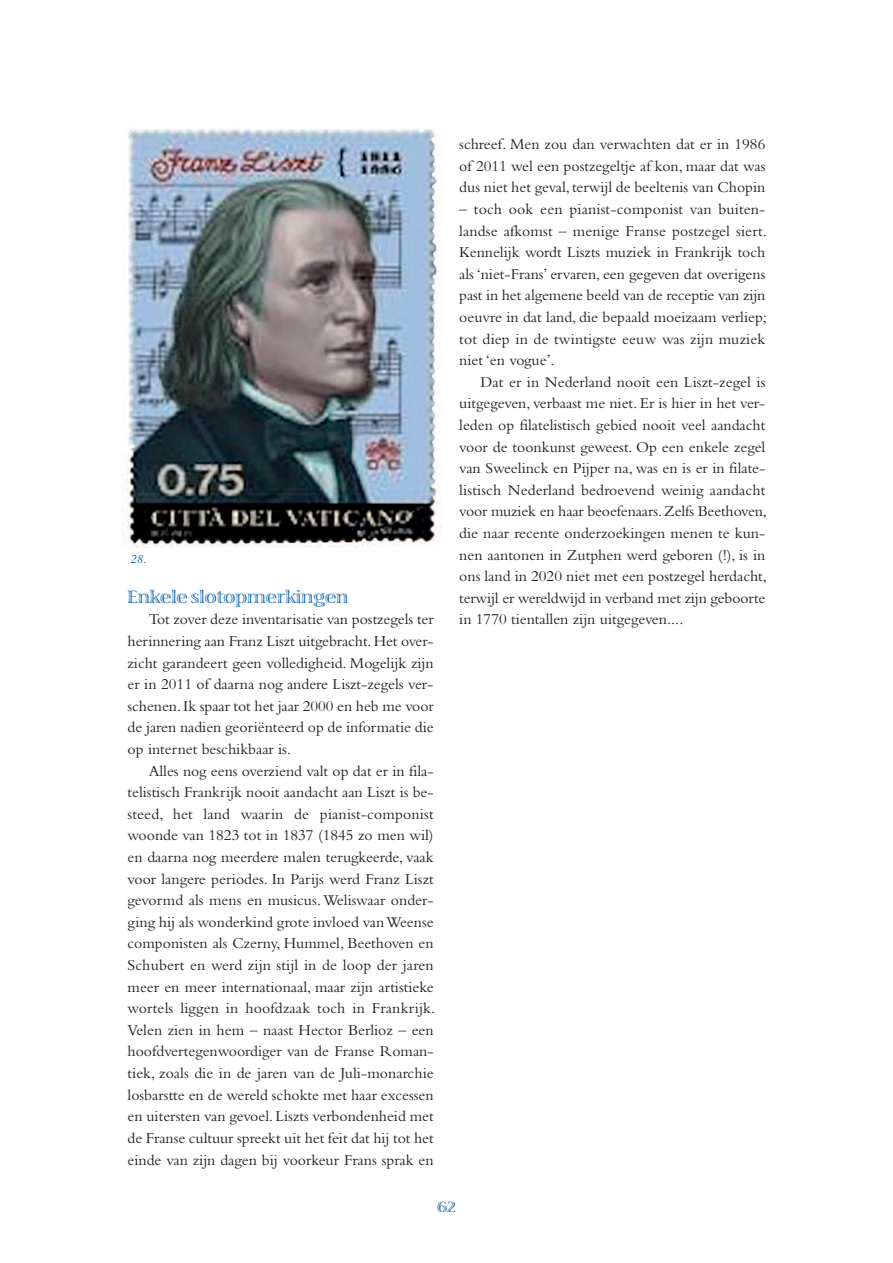
<style>
.page{position:relative;width:893px;height:1263px;background:#fff}
.page>*{position:absolute;margin:0;border:0;box-sizing:border-box;transform-origin:0 0}
.t1{font:18px "Viva";color:#015aaa}
.t2{font:15.75px/21.6px "Bembo";color:#231f20;text-align:justify}
.t3{font:15.75px "Viva";color:#015aaa}
.t4{font:italic 12.75px "Bembo";color:#015aaa}
</style>
<div class="page">
<img style="left:121px;top:128px;width:322px;height:419px">
<p class="t4" style="left:130px;top:554px;width:18px">28.</p>
<p class="t1" style="left:128px;top:590px;width:222px">Enkele slotopmerkingen</p>
<p class="t2" style="left:128px;top:610px;width:308px;text-indent:21px">Tot zover deze inventarisatie van postzegels ter herinnering aan Franz Liszt uitgebracht.Het over&shy;zicht garandeert geen volledigheid. Mogelijk zijn er in 2011 of daarna nog andere Liszt-zegels ver&shy;schenen.Ik spaar tot het jaar 2000 en heb me voor de jaren nadien georiënteerd op de informatie die op internet beschikbaar is.</p>
<p class="t2" style="left:128px;top:761px;width:309px;text-indent:21px">Alles nog eens overziend valt op dat er in fila&shy;telistisch Frankrijk nooit aandacht aan Liszt is be&shy;steed, het land waarin de pianist-componist woonde van 1823 tot in 1837 (1845 zo men wil) en daarna nog meerdere malen terugkeerde, vaak voor langere periodes. In Parijs werd Franz Liszt gevormd als mens en musicus.Weliswaar onder&shy;ging hij als wonderkind grote invloed vanWeense componisten als Czerny, Hummel, Beethoven en Schubert en werd zijn stijl in de loop der jaren meer en meer internationaal, maar zijn artistieke wortels liggen in hoofdzaak toch in Frankrijk.<br>Velen zien in hem – naast Hector Berlioz – een hoofdvertegenwoordiger van de Franse Roman&shy;tiek, zoals die in de jaren van de Juli-monarchie losbarstte en de wereld schokte met haar excessen en uitersten van gevoel. Liszts verbondenheid met de Franse cultuur spreekt uit het feit dat hij tot het einde van zijn dagen bij voorkeur Frans sprak en</p>
<p class="t2" style="left:459px;top:135px;width:308px">schreef. Men zou dan verwachten dat er in 1986 of 2011 wel een postzegeltje af kon, maar dat was dus niet het geval,terwijl de beeltenis van Chopin</p>
<p class="t2" style="left:459px;top:200px;width:309px">– toch ook een pianist-componist van buiten&shy;landse afkomst – menige Franse postzegel siert.<br>Kennelijk wordt Liszts muziek in Frankrijk toch als ‘niet-Frans’ ervaren, een gegeven dat overigens past in het algemene beeld van de receptie van zijn oeuvre in dat land, die bepaald moeizaam verliep; tot diep in de twintigste eeuw was zijn muziek niet ‘en vogue’.</p>
<p class="t2" style="left:459px;top:373px;width:309px;text-indent:21px">Dat er in Nederland nooit een Liszt-zegel is uitgegeven, verbaast me niet. Er is hier in het ver&shy;leden op filatelistisch gebied nooit veel aandacht voor de toonkunst geweest. Op een enkele zegel van Sweelinck en Pijper na, was en is er in filate&shy;listisch Nederland bedroevend weinig aandacht voor muziek en haar beoefenaars.Zelfs Beethoven, die naar recente onderzoekingen menen te kun&shy;nen aantonen in Zutphen werd geboren (!), is in ons land in 2020 niet met een postzegel herdacht, terwijl er wereldwijd in verband met zijn geboorte in 1770 tientallen zijn uitgegeven....</p>
<p class="t3" style="left:437px;top:1200px;width:20px">62</p>
</div>
